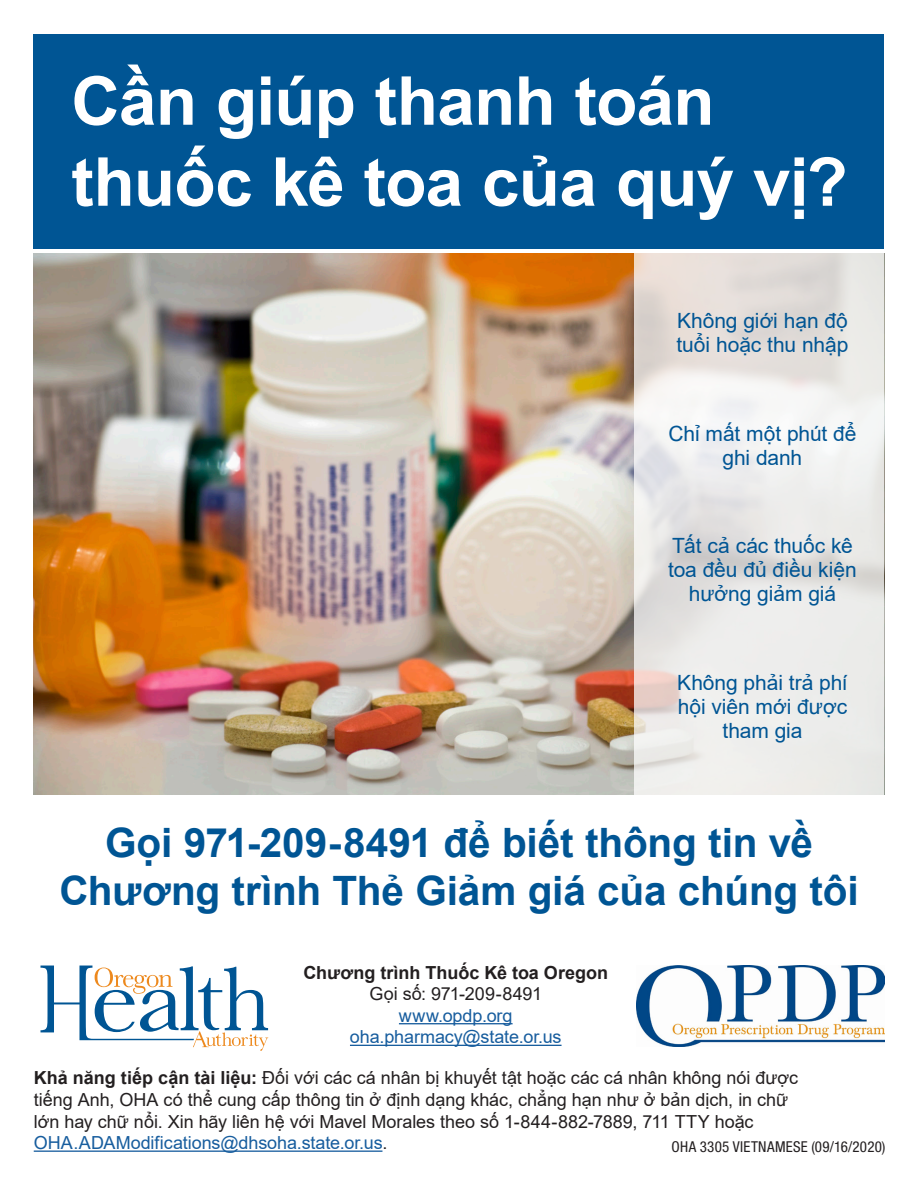
<style>
.page{position:relative;width:918px;height:1188px;background:#fff}
.page>*{position:absolute;margin:0;border:0;box-sizing:border-box;transform-origin:0 0}
.t1{font:700 67.5px/81px "Arial";letter-spacing:-.01em;color:#fff}
.t2{font:700 40.5px/48.6px "Arial";letter-spacing:-.005em;color:#005594;text-align:center}
.t3{font:21px/24px "Arial";letter-spacing:-.005em;color:#005594;text-align:center}
.t4{font:18px/21.6px "Arial";letter-spacing:-.005em;color:#231f20}
.t5{font:18px "Arial";letter-spacing:-.005em;color:#175d9e}
.t6{font:700 18px "Arial";color:#231f20}
.t7{font:condensed 15px "Helvetica Neue LT Std";letter-spacing:.015em;color:#231f20}
.s1{font-weight:700}
.s2{color:#175d9e}
</style>
<div class="page">
<div style="left:34px;top:34px;width:850px;height:214px;background:#005594"></div>
<img style="left:34px;top:253px;width:600px;height:541px">
<svg style="left:634px;top:253px;width:250px;height:542px;fill:#ebebe9"></svg>
<hr style="left:399px;top:1023px;width:114px;height:1px;background:#175d9e">
<hr style="left:350px;top:1045px;width:212px;height:1px;background:#175d9e">
<img style="left:636px;top:966px;width:248px;height:81px">
<svg style="left:41px;top:966px;width:227px;height:85px"></svg>
<hr style="left:34px;top:1151px;width:348px;height:1px;background:#175d9e">
<p class="t1" style="left:71px;top:61px;width:778px">Cần giúp thanh toán thuốc kê toa của quý vị?</p>
<p class="t3" style="left:677px;top:309px;width:173px;text-align:left">Không giới hạn độ tuổi hoặc thu nhập</p>
<p class="t3" style="left:669px;top:421px;width:189px">Chỉ mất một phút để ghi danh</p>
<p class="t3" style="left:668px;top:534px;width:190px">Tất cả các thuốc kê toa đều đủ điều kiện hưởng giảm giá</p>
<p class="t3" style="left:677px;top:670px;width:172px">Không phải trả phí hội viên mới được tham gia</p>
<p class="t2" style="left:59px;top:819px;width:801px">Gọi 971-209-8491 để biết thông tin về<br>Chương trình Thẻ Giảm giá của chúng tôi</p>
<p class="t6" style="left:303px;top:960px;width:306px">Chương trình Thuốc Kê toa Oregon</p>
<p class="t4" style="left:369px;top:983px;width:174px">Gọi số: 971-209-8491</p>
<p class="t5" style="left:399px;top:1003px;width:115px">www.opdp.org</p>
<p class="t5" style="left:350px;top:1025px;width:213px">oha.pharmacy@state.or.us</p>
<p class="t4" style="left:34px;top:1067px;width:766px"><span class="s1">Khả năng tiếp cận tài liệu:</span> Đối với các cá nhân bị khuyết tật hoặc các cá nhân không nói được tiếng Anh, OHA có thể cung cấp thông tin ở định dạng khác, chẳng hạn như ở bản dịch, in chữ lớn hay chữ nổi. Xin hãy liên hệ với Mavel Morales theo số 1-844-882-7889, 711 TTY hoặc <span class="s2">OHA.ADAModifications@dhsoha.state.or.us</span>.</p>
<p class="t7" style="left:672px;top:1138px;width:215px">OHA 3305 VIETNAMESE (09/16/2020)</p>
</div>
